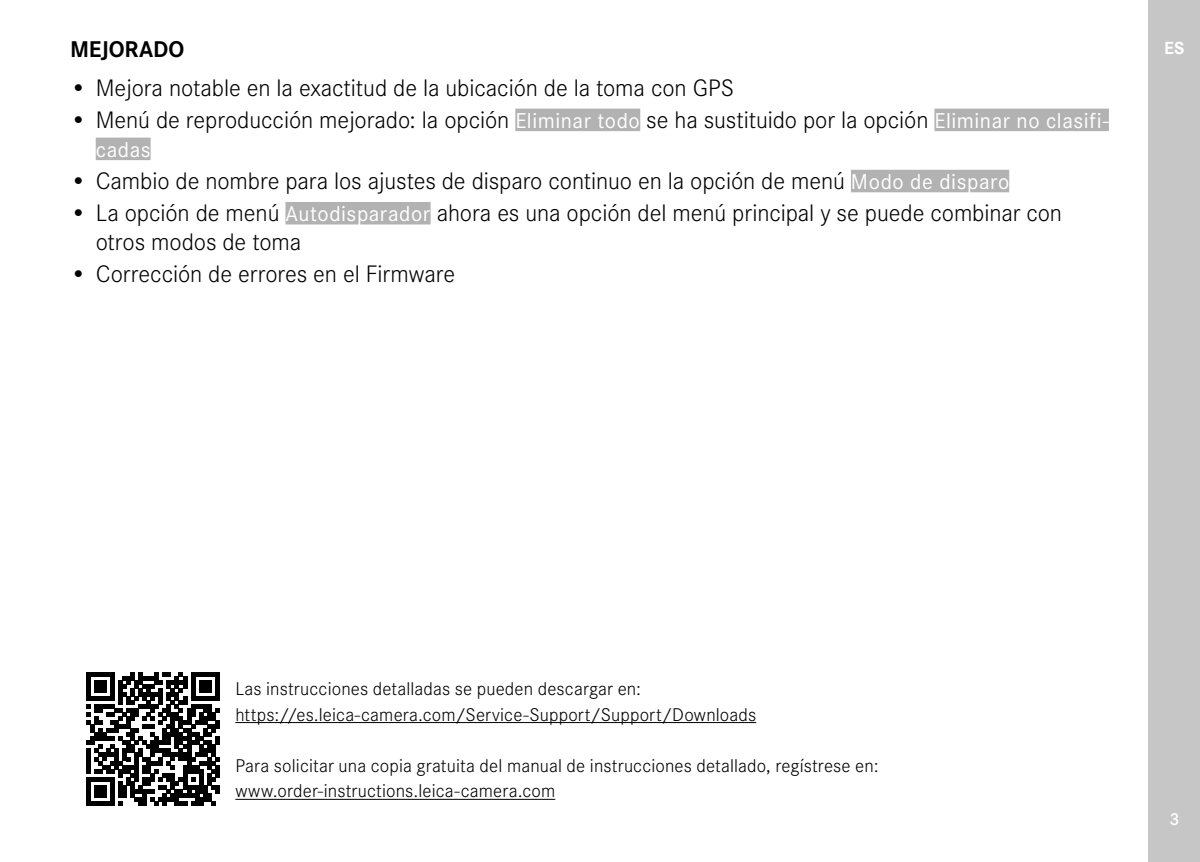
<style>
.page{position:relative;width:1200px;height:862px;background:#fff}
.page>*{position:absolute;margin:0;border:0;box-sizing:border-box;transform-origin:0 0}
.t1{font:300 24.75px/29px "Corporate S";letter-spacing:-.005em;color:#000}
.Heading____Heading_01{font:700 23.62px "Corporate S";letter-spacing:-.005em;color:#000}
.t2{font:22.28px "Corporate S";letter-spacing:.025em;color:#fff}
.Text____Body_Text{font:300 19.12px "Corporate S";letter-spacing:.005em;color:#000}
.t3{font:700 18.22px "Corporate S";color:#fff}
.t4{font:600 18px "Corporate S";color:#fff}
.s1{font-weight:400;font-size:22.28px;color:#fff}
</style>
<div class="page">
<div style="left:1148px;top:0;width:51px;height:861px;background:#c6c6c6"></div>
<div style="left:515px;top:108px;width:125px;height:23px;background:#b3b2b2"></div>
<div style="left:934px;top:108px;width:174px;height:23px;background:#b3b2b2"></div>
<div style="left:96px;top:137px;width:54px;height:23px;background:#b3b2b2"></div>
<div style="left:850px;top:170px;width:158px;height:22px;background:#b3b2b2"></div>
<div style="left:285px;top:202px;width:145px;height:22px;background:#b3b2b2"></div>
<hr style="left:235px;top:721px;width:521px;height:1px;background:#000">
<hr style="left:235px;top:798px;width:320px;height:1px;background:#000">
<svg style="left:86px;top:672px;width:133px;height:132px"></svg>
<p class="Heading____Heading_01" style="left:70px;top:30px;width:116px">MEJORADO</p>
<p class="t1" style="left:70px;top:71px;width:665px">• Mejora notable en la exactitud de la ubicación de la toma con GPS</p>
<p class="t1" style="left:70px;top:103px;width:1039px">• Menú de reproducción mejorado: la opción <span class="s1">Eliminar todo</span> se ha sustituido por la opción <span class="s1">Eliminar no clasifi-</span></p>
<p class="t2" style="left:96px;top:133px;width:56px">cadas</p>
<p class="t1" style="left:70px;top:165px;width:940px">• Cambio de nombre para los ajustes de disparo continuo en la opción de menú <span class="s1">Modo de disparo</span></p>
<p class="t1" style="left:96px;top:197px;width:967px;text-indent:-26px">• La opción de menú <span class="s1">Autodisparador</span> ahora es una opción del menú principal y se puede combinar con otros modos de toma</p>
<p class="t1" style="left:70px;top:258px;width:386px">• Corrección de errores en el Firmware</p>
<p class="t3" style="left:1163px;top:34px;width:22px">ES</p>
<p class="Text____Body_Text" style="left:235px;top:675px;width:407px">Las instrucciones detalladas se pueden descargar en:</p>
<p class="Text____Body_Text" style="left:235px;top:700px;width:522px">https://es.leica-camera.com/Service-Support/Support/Downloads</p>
<p class="Text____Body_Text" style="left:235px;top:751px;width:644px">Para solicitar una copia gratuita del manual de instrucciones detallado, regístrese en:</p>
<p class="Text____Body_Text" style="left:235px;top:777px;width:321px">www.order-instructions.leica-camera.com</p>
<p class="t4" style="left:1168px;top:805px;width:11px">3</p>
</div>
